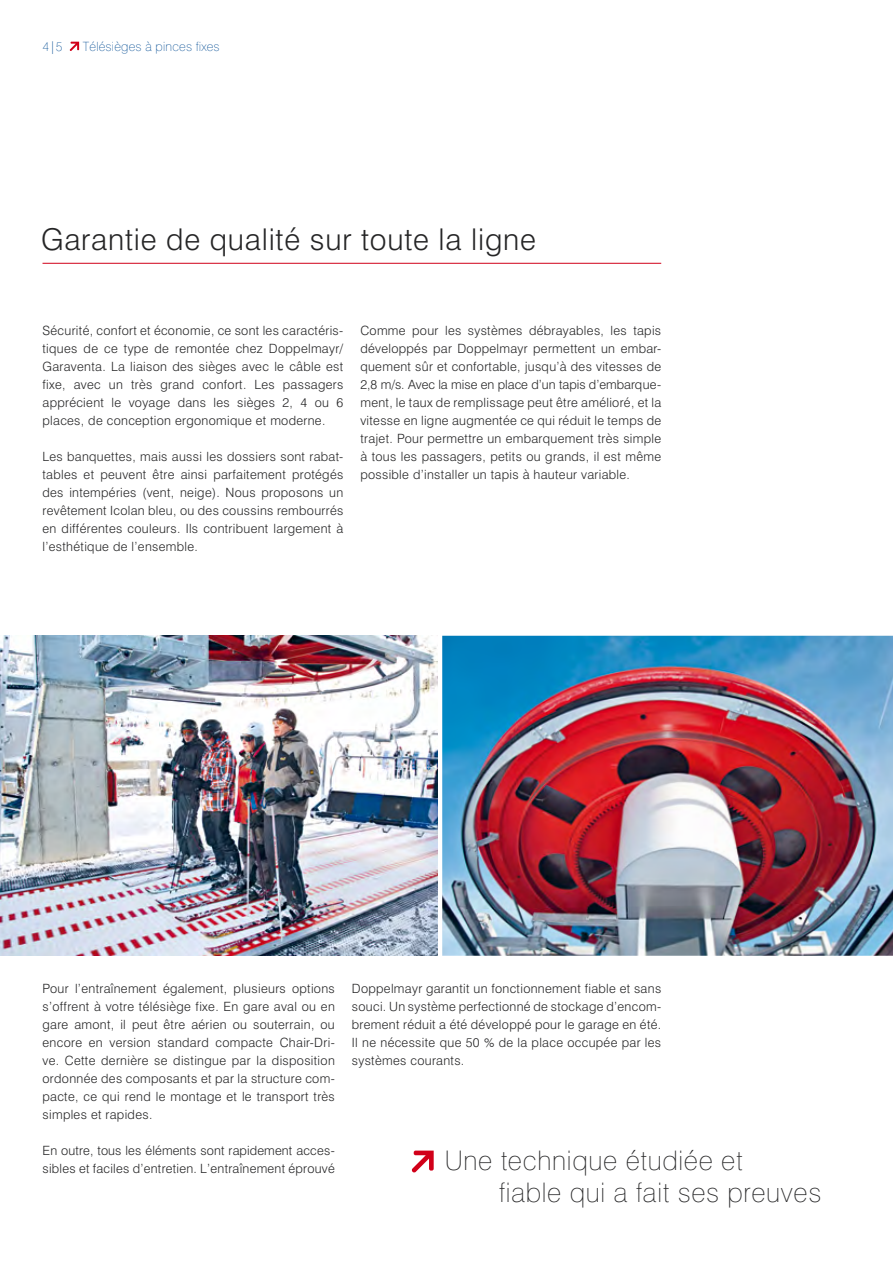
<style>
.page{position:relative;width:893px;height:1263px;background:#fff}
.page>*{position:absolute;margin:0;border:0;box-sizing:border-box;transform-origin:0 0}
.t1{font:300 30px "Swiss 721 BT";letter-spacing:.025em;color:#252526}
.t2{font:100 27px/32.4px "Swiss 721 BT";letter-spacing:.025em;color:#252526}
.t3{font:300 12.75px/18px "Swiss 721 BT";letter-spacing:.025em;color:#252526;text-align:justify}
.t4{font:100 12.75px "Swiss 721 BT";letter-spacing:.015em;color:#004b93}
</style>
<div class="page">
<hr style="left:43px;top:263px;width:618px;height:1px;background:#d10019">
<img style="left:0;top:636px;width:438px;height:320px">
<img style="left:442px;top:636px;width:451px;height:320px">
<svg style="left:70px;top:42px;width:9px;height:9px"></svg>
<svg style="left:412px;top:1150px;width:22px;height:23px"></svg>
<p class="t4" style="left:43px;top:39px;width:22px">4|5</p>
<p class="t4" style="left:83px;top:39px;width:138px">Télésièges à pinces fixes</p>
<h1 class="t1" style="left:41px;top:221px;width:496px">Garantie de qualité sur toute la ligne</h1>
<p class="t3" style="left:43px;top:321px;width:302px">Sécurité, confort et économie, ce sont les caractéris&shy;tiques de ce type de remontée chez Doppelmayr/ Garaventa. La liaison des sièges avec le câble est fixe, avec un très grand confort. Les passagers apprécient le voyage dans les sièges 2, 4 ou 6 places, de conception ergonomique et moderne.</p>
<p class="t3" style="left:43px;top:447px;width:302px">Les banquettes, mais aussi les dossiers sont rabat&shy;tables et peuvent être ainsi parfaitement protégés des intempéries (vent, neige). Nous proposons un revêtement Icolan bleu, ou des coussins rembourrés en différentes couleurs. Ils contribuent largement à l’esthétique de l’ensemble.</p>
<p class="t3" style="left:360px;top:321px;width:302px">Comme pour les systèmes débrayables, les tapis développés par Doppelmayr permettent un embar&shy;quement sûr et confortable, jusqu’à des vitesses de 2,8 m/s. Avec la mise en place d’un tapis d’embarque&shy;ment, le taux de remplissage peut être amélioré, et la vitesse en ligne augmentée ce qui réduit le temps de trajet. Pour permettre un embarquement très simple à tous les passagers, petits ou grands, il est même possible d’installer un tapis à hauteur variable.</p>
<p class="t3" style="left:43px;top:979px;width:294px">Pour l’entraînement également, plusieurs options s’offrent à votre télésiège fixe. En gare aval ou en gare amont, il peut être aérien ou souterrain, ou encore en version standard compacte Chair-Dri&shy;ve. Cette dernière se distingue par la disposition ordonnée des composants et par la structure com&shy;pacte, ce qui rend le montage et le transport très simples et rapides.</p>
<p class="t3" style="left:43px;top:1141px;width:294px">En outre, tous les éléments sont rapidement acces&shy;sibles et faciles d’entretien. L’entraînement éprouvé</p>
<p class="t3" style="left:352px;top:979px;width:311px">Doppelmayr garantit un fonctionnement fiable et sans souci. Un système perfectionné de stockage d’encom&shy;brement réduit a été développé pour le garage en été.<br>Il ne nécessite que 50 % de la place occupée par les systèmes courants.</p>
<h2 class="t2" style="left:499px;top:1144px;width:324px;text-indent:-54px">Une technique étudiée et<br>fiable qui a fait ses preuves</h2>
</div>
